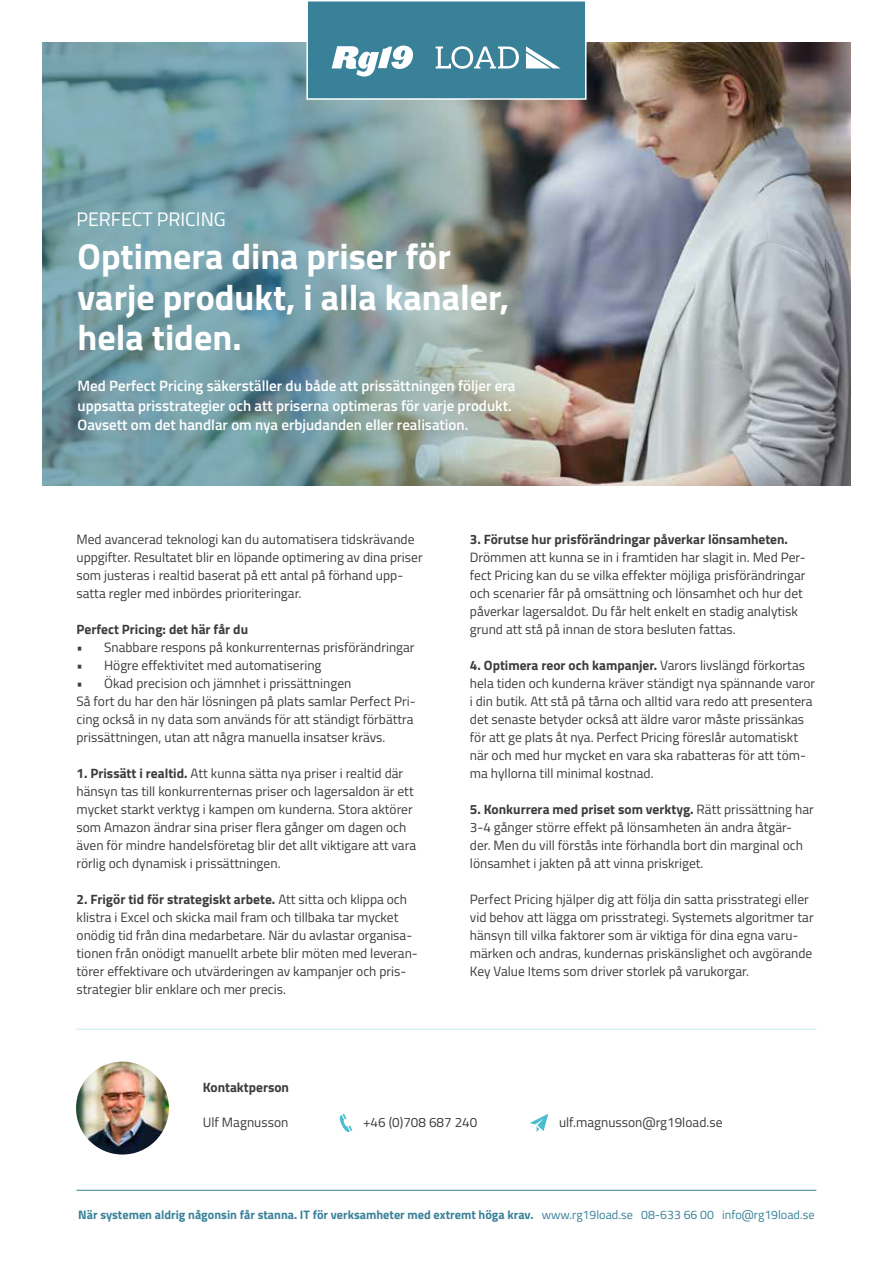
<style>
.page{position:relative;width:893px;height:1263px;background:#fff}
.page>*{position:absolute;margin:0;border:0;box-sizing:border-box;transform-origin:0 0}
.t1{font:700 36px/40.5px "Titillium";color:#fff}
.t2{font:19.5px "Titillium";color:#fff}
.t3{font:600 15px/19.5px "Titillium";color:#fff}
.t4{font:13.5px/18px "Titillium";color:#3c3c3b}
.t5{font:700 13.5px "Titillium";color:#3c3c3b}
.t6{font:700 12.3px "Titillium";color:#398199}
.s1{font-weight:700}
.s2{font-weight:400}
</style>
<div class="page">
<hr style="left:77px;top:1190px;width:739px;height:1px;background:#398199">
<img style="left:42px;top:43px;width:808px;height:443px">
<div style="left:307px;top:1px;width:279px;height:98px;background:#398199"></div>
<div style="left:306px;top:0;width:281px;height:100px;border:2px solid #fff"></div>
<hr style="left:77px;top:1029px;width:739px;height:1px;background:#c8e7ed">
<svg style="left:332px;top:46px;width:81px;height:31px"></svg>
<svg style="left:436px;top:46px;width:83px;height:23px"></svg>
<svg style="left:526px;top:46px;width:34px;height:22px"></svg>
<img style="left:76px;top:1062px;width:93px;height:92px;border-radius:46px">
<svg style="left:339px;top:1114px;width:13px;height:18px"></svg>
<svg style="left:530px;top:1114px;width:18px;height:18px"></svg>
<h2 class="t2" style="left:77px;top:205px;width:151px">PERFECT PRICING</h2>
<h1 class="t1" style="left:78px;top:235px;width:433px">Optimera dina priser för varje produkt, i alla kanaler, hela tiden.</h1>
<p class="t3" style="left:78px;top:376px;width:439px">Med Perfect Pricing säkerställer du både att prissättningen följer era uppsatta prisstrategier och att priserna optimeras för varje produkt.<br>Oavsett om det handlar om nya erbjudanden eller realisation.</p>
<p class="t4" style="left:77px;top:529px;width:348px">Med avancerad teknologi kan du automatisera tidskrävande uppgifter. Resultatet blir en löpande optimering av dina priser som justeras i realtid baserat på ett antal på förhand upp&shy;satta regler med inbördes prioriteringar.</p>
<p class="t5" style="left:77px;top:619px;width:173px">Perfect Pricing: det här får du</p>
<p class="t4" style="left:77px;top:637px;width:340px">• Snabbare respons på konkurrenternas prisförändringar</p>
<p class="t4" style="left:77px;top:655px;width:247px">• Högre effektivitet med automatisering</p>
<p class="t4" style="left:77px;top:673px;width:341px">• Ökad precision och jämnhet i prissättningen<br>Så fort du har den här lösningen på plats samlar Perfect Pri&shy;cing också in ny data som används för att ständigt förbättra prissättningen, utan att några manuella insatser krävs.</p>
<p class="t4" style="left:77px;top:763px;width:341px"><span class="s1">1. Prissätt i realtid.</span> Att kunna sätta nya priser i realtid där hänsyn tas till konkurrenternas priser och lagersaldon är ett mycket starkt verktyg i kampen om kunderna. Stora aktörer som Amazon ändrar sina priser flera gånger om dagen och även för mindre handelsföretag blir det allt viktigare att vara rörlig och dynamisk i prissättningen.</p>
<p class="t4" style="left:77px;top:889px;width:343px"><span class="s1">2. Frigör tid för strategiskt arbete.</span> Att sitta och klippa och klistra i Excel och skicka mail fram och tillbaka tar mycket onödig tid från dina medarbetare. När du avlastar organisa&shy;tionen från onödigt manuellt arbete blir möten med leveran&shy;törer effektivare och utvärderingen av kampanjer och pris&shy;strategier blir enklare och mer precis.</p>
<p class="t5" style="left:470px;top:529px;width:320px">3. Förutse hur prisförändringar påverkar lönsamheten.</p>
<p class="t4" style="left:470px;top:547px;width:337px">Drömmen att kunna se in i framtiden har slagit in. Med Per&shy;fect Pricing kan du se vilka effekter möjliga prisförändringar och scenarier får på omsättning och lönsamhet och hur det påverkar lagersaldot. Du får helt enkelt en stadig analytisk grund att stå på innan de stora besluten fattas.</p>
<p class="t4" style="left:470px;top:655px;width:347px"><span class="s1">4. Optimera reor och kampanjer.</span> Varors livslängd förkortas hela tiden och kunderna kräver ständigt nya spännande varor i din butik. Att stå på tårna och alltid vara redo att presentera det senaste betyder också att äldre varor måste prissänkas för att ge plats åt nya. Perfect Pricing föreslår automatiskt när och med hur mycket en vara ska rabatteras för att töm&shy;ma hyllorna till minimal kostnad.</p>
<p class="t4" style="left:470px;top:799px;width:345px"><span class="s1">5. Konkurrera med priset som verktyg.</span> Rätt prissättning har 3-4 gånger större effekt på lönsamheten än andra åtgär&shy;der. Men du vill förstås inte förhandla bort din marginal och lönsamhet i jakten på att vinna priskriget.</p>
<p class="t4" style="left:470px;top:889px;width:345px">Perfect Pricing hjälper dig att följa din satta prisstrategi eller vid behov att lägga om prisstrategi. Systemets algoritmer tar hänsyn till vilka faktorer som är viktiga för dina egna varu&shy;märken och andras, kundernas priskänslighet och avgörande Key Value Items som driver storlek på varukorgar.</p>
<p class="t5" style="left:203px;top:1077px;width:88px">Kontaktperson</p>
<p class="t4" style="left:203px;top:1113px;width:87px">Ulf Magnusson</p>
<p class="t4" style="left:363px;top:1113px;width:116px">+46 (0)708 687 240</p>
<p class="t4" style="left:559px;top:1113px;width:165px">ulf.magnusson@rg19load.se</p>
<p class="t6" style="left:78px;top:1205px;width:738px">När systemen aldrig någonsin får stanna. IT för verksamheter med extremt höga krav. <span class="s2">www.rg19load.se 08-633 66 00 info@rg19load.se</span></p>
</div>
